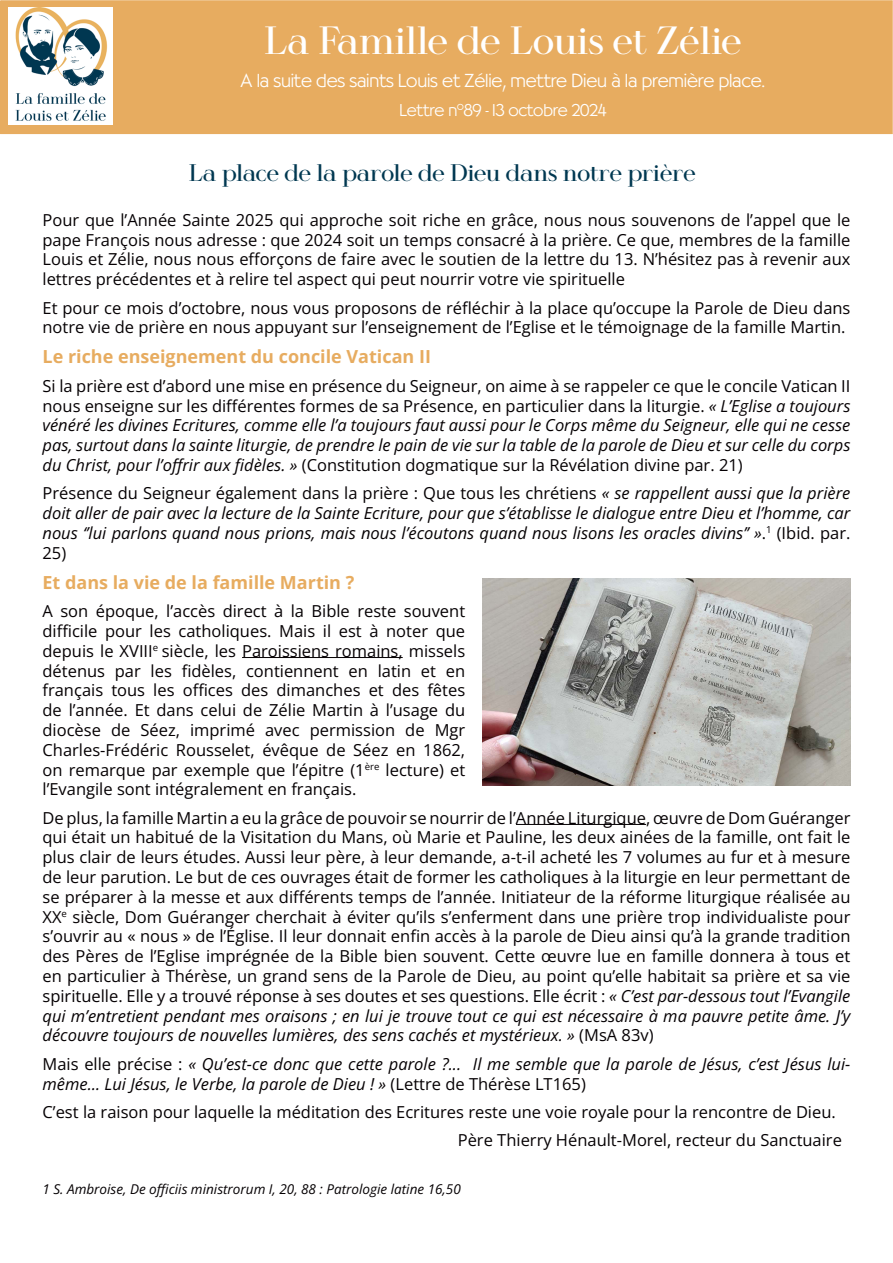
<style>
.page{position:relative;width:893px;height:1263px;background:#fff}
.page>*{position:absolute;margin:0;border:0;box-sizing:border-box;transform-origin:0 0}
.t1{font:39.3px "HARMONY";letter-spacing:-.01em;color:#fff}
.t2{font:24px "HARMONY";letter-spacing:-.01em;color:#003851}
.t3{font:18.45px "Bernhardt CG Light";letter-spacing:-.01em;color:#fff}
.t4{font:700 18px "Open Sans";color:#e7ac60}
.t5{font:16.8px "Bernhardt CG Light";letter-spacing:-.01em;color:#fff}
.t6{font:16.5px/19.8px "Open Sans";color:#050003;text-align:justify}
.t7{font:italic 16.5px/19.8px "Open Sans";color:#050003;text-align:justify}
.t8{font:italic 13.5px "Open Sans";color:#050003}
.s1{font-style:normal}
.s2{font-style:italic}
</style>
<div class="page">
<hr style="left:242px;top:657px;width:161px;height:1px;background:#050003">
<hr style="left:516px;top:824px;width:130px;height:1px;background:#050003">
<div style="left:1px;top:1px;width:891px;height:133px;background:#e7ac60"></div>
<div style="left:0;top:0;width:893px;height:134px;border:1px solid #e7ac60"></div>
<img style="left:9px;top:8px;width:104px;height:116px">
<img style="left:482px;top:578px;width:368px;height:207px">
<h1 class="t1" style="left:264px;top:18px;width:479px">La Famille de Louis et Zélie</h1>
<p class="t3" style="left:240px;top:69px;width:526px">A la suite des saints Louis et Zélie, mettre Dieu à la première place.</p>
<p class="t5" style="left:399px;top:100px;width:208px">Lettre n°89 - 13 octobre 2024</p>
<h2 class="t2" style="left:189px;top:158px;width:509px">La place de la parole de Dieu dans notre prière</h2>
<p class="t6" style="left:43px;top:210px;width:809px">Pour que l’Année Sainte 2025 qui approche soit riche en grâce, nous nous souvenons de l’appel que le pape François nous adresse : que 2024 soit un temps consacré à la prière. Ce que, membres de la famille Louis et Zélie, nous nous efforçons de faire avec le soutien de la lettre du 13. N’hésitez pas à revenir aux lettres précédentes et à relire tel aspect qui peut nourrir votre vie spirituelle</p>
<p class="t6" style="left:43px;top:297px;width:809px">Et pour ce mois d’octobre, nous vous proposons de réfléchir à la place qu’occupe la Parole de Dieu dans notre vie de prière en nous appuyant sur l’enseignement de l’Eglise et le témoignage de la famille Martin.</p>
<p class="t4" style="left:43px;top:345px;width:390px">Le riche enseignement du concile Vatican II</p>
<p class="t7" style="left:43px;top:375px;width:809px"><span class="s1">Si la prière est d’abord une mise en présence du Seigneur, on aime à se rappeler ce que le concile Vatican II nous enseigne sur les différentes formes de sa Présence, en particulier dans la liturgie.</span> « L’Eglise a toujours vénéré les divines Ecritures, comme elle l’a toujours faut aussi pour le Corps même du Seigneur, elle qui ne cesse pas, surtout dans la sainte liturgie, de prendre le pain de vie sur la table de la parole de Dieu et sur celle du corps du Christ, pour l’offrir aux fidèles. » <span class="s1">(Constitution dogmatique sur la Révélation divine par. 21)</span></p>
<p class="t7" style="left:43px;top:483px;width:809px"><span class="s1">Présence du Seigneur également dans la prière : Que tous les chrétiens</span> « se rappellent aussi que la prière doit aller de pair avec la lecture de la Sainte Ecriture, pour que s’établisse le dialogue entre Dieu et l’homme, car nous ‘’lui parlons quand nous prions, mais nous l’écoutons quand nous lisons les oracles divins’’ »<span class="s1">.</span><sup>1</sup> <span class="s1">(Ibid. par.<br>25)</span></p>
<p class="t4" style="left:43px;top:570px;width:313px">Et dans la vie de la famille Martin ?</p>
<p class="t6" style="left:43px;top:601px;width:424px">A son époque, l’accès direct à la Bible reste souvent difficile pour les catholiques. Mais il est à noter que depuis le XVIII<sup>e</sup> siècle, les Paroissiens romains, missels détenus par les fidèles, contiennent en latin et en français tous les offices des dimanches et des fêtes de l’année. Et dans celui de Zélie Martin à l’usage du diocèse de Séez, imprimé avec permission de Mgr Charles-Frédéric Rousselet, évêque de Séez en 1862, on remarque par exemple que l’épitre (1<sup>ère</sup> lecture) et l’Evangile sont intégralement en français.</p>
<p class="t6" style="left:43px;top:807px;width:809px">De plus, la famille Martin a eu la grâce de pouvoir se nourrir de l’Année Liturgique, œuvre de Dom Guéranger qui était un habitué de la Visitation du Mans, où Marie et Pauline, les deux ainées de la famille, ont fait le plus clair de leurs études. Aussi leur père, à leur demande, a-t-il acheté les 7 volumes au fur et à mesure de leur parution. Le but de ces ouvrages était de former les catholiques à la liturgie en leur permettant de se préparer à la messe et aux différents temps de l’année. Initiateur de la réforme liturgique réalisée au XX<sup>e</sup> siècle, Dom Guéranger cherchait à éviter qu’ils s’enferment dans une prière trop individualiste pour s’ouvrir au « nous » de l’Église. Il leur donnait enfin accès à la parole de Dieu ainsi qu’à la grande tradition des Pères de l’Eglise imprégnée de la Bible bien souvent. Cette œuvre lue en famille donnera à tous et en particulier à Thérèse, un grand sens de la Parole de Dieu, au point qu’elle habitait sa prière et sa vie spirituelle. Elle y a trouvé réponse à ses doutes et ses questions. Elle écrit : <span class="s2">« C’est par-dessous tout l’Evangile qui m’entretient pendant mes oraisons ; en lui je trouve tout ce qui est nécessaire à ma pauvre petite âme. J’y découvre toujours de nouvelles lumières, des sens cachés et mystérieux. »</span> (MsA 83v)</p>
<p class="t7" style="left:43px;top:1053px;width:809px"><span class="s1">Mais elle précise :</span> « Qu’est-ce donc que cette parole ?... Il me semble que la parole de Jésus, c’est Jésus lui&shy;même… Lui Jésus, le Verbe, la parole de Dieu ! » <span class="s1">(Lettre de Thérèse LT165)</span></p>
<p class="t6" style="left:458px;top:1097px;width:386px;line-height:28.3px;text-indent:-415px">C’est la raison pour laquelle la méditation des Ecritures reste une voie royale pour la rencontre de Dieu.<br>Père Thierry Hénault-Morel, recteur du Sanctuaire</p>
<p class="t8" style="left:43px;top:1180px;width:420px">1 S. Ambroise, De officiis ministrorum I, 20, 88 : Patrologie latine 16,50</p>
</div>
